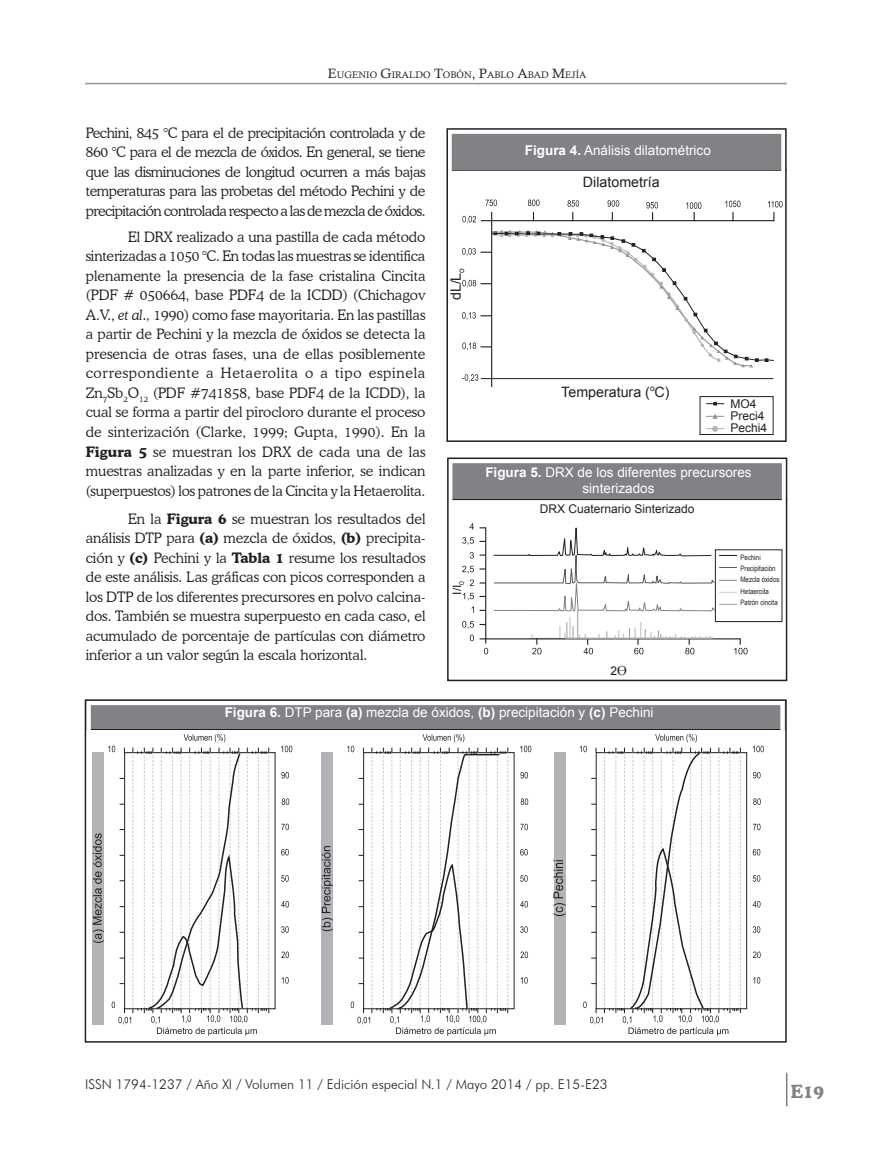
<style>
.page{position:relative;width:893px;height:1170px;background:#fff}
.page>*{position:absolute;margin:0;border:0;box-sizing:border-box;transform-origin:0 0}
.t1{font:700 18px "Cooper BT";color:#808285}
.t2{font:300 14.25px/19.5px "Cooper BT";letter-spacing:-.01em;color:#231f20;text-align:justify}
.t3{font:14.25px "Arial";color:#231f20}
.t4{font:13.5px/16.2px "Arial";color:#fff;text-align:center}
.t5{font:300 13.5px "Futura BT";color:#231f20}
.t6{font:12px/12px "Arial";color:#231f20}
.t7{font:9.45px "Calisto";color:#231f20}
.t8{font:7.5px/11.4px "Arial Narrow";color:#231f20}
.s1{font-size:13.5px}
.s2{font-style:italic}
.s3{font-weight:700}
.s4{font-family:"Times New Roman";font-size:13.5px}
</style>
<div class="page">
<hr style="left:786px;top:1072px;width:1px;height:34px;background:#7c7e81">
<hr style="left:85px;top:83px;width:702px;height:1px;background:#939598">
<hr style="left:447px;top:169px;width:340px;height:2px;background:#231f20">
<div style="left:448px;top:130px;width:337px;height:39px;background:#808285"></div>
<div style="left:447px;top:129px;width:339px;height:322px;border:4px solid #fff"></div>
<div style="left:446px;top:128px;width:341px;height:314px;border:2px solid #231f20"></div>
<hr style="left:481px;top:378px;width:292px;height:1px;background:#231f20">
<hr style="left:481px;top:220px;width:293px;height:1px;background:#231f20">
<hr style="left:491px;top:212px;width:1px;height:175px;background:#231f20">
<svg style="left:462px;top:374px;width:16px;height:8px"></svg>
<svg style="left:462px;top:229px;width:312px;height:138px"></svg>
<svg style="left:462px;top:216px;width:14px;height:7px"></svg>
<svg style="left:485px;top:199px;width:12px;height:7px"></svg>
<svg style="left:528px;top:199px;width:12px;height:7px"></svg>
<svg style="left:567px;top:200px;width:12px;height:21px"></svg>
<svg style="left:608px;top:200px;width:11px;height:21px"></svg>
<svg style="left:646px;top:202px;width:12px;height:19px"></svg>
<svg style="left:686px;top:202px;width:15px;height:19px"></svg>
<svg style="left:725px;top:200px;width:15px;height:21px"></svg>
<svg style="left:768px;top:201px;width:15px;height:20px"></svg>
<div style="left:700px;top:396px;width:73px;height:39px;border:1px solid #231f20"></div>
<svg style="left:706px;top:402px;width:18px;height:3px"></svg>
<svg style="left:706px;top:414px;width:18px;height:5px"></svg>
<svg style="left:706px;top:426px;width:18px;height:6px"></svg>
<svg style="left:470px;top:634px;width:4px;height:7px"></svg>
<svg style="left:462px;top:621px;width:12px;height:7px"></svg>
<svg style="left:463px;top:592px;width:11px;height:8px"></svg>
<svg style="left:470px;top:579px;width:4px;height:7px"></svg>
<svg style="left:462px;top:565px;width:12px;height:8px"></svg>
<svg style="left:470px;top:552px;width:4px;height:6px"></svg>
<svg style="left:462px;top:537px;width:12px;height:8px"></svg>
<svg style="left:469px;top:523px;width:5px;height:6px"></svg>
<hr style="left:448px;top:498px;width:339px;height:2px;background:#231f20">
<div style="left:448px;top:459px;width:338px;height:39px;background:#808285"></div>
<div style="left:448px;top:458px;width:338px;height:223px;border:4px solid #fff"></div>
<div style="left:447px;top:457px;width:340px;height:224px;border:2px solid #231f20"></div>
<svg style="left:480px;top:527px;width:268px;height:127px"></svg>
<hr style="left:85px;top:728px;width:701px;height:2px;background:#231f20">
<div style="left:86px;top:699px;width:700px;height:29px;background:#808285"></div>
<svg style="left:282px;top:977px;width:7px;height:6px"></svg>
<svg style="left:281px;top:951px;width:8px;height:7px"></svg>
<svg style="left:281px;top:926px;width:8px;height:6px"></svg>
<svg style="left:281px;top:901px;width:8px;height:6px"></svg>
<svg style="left:281px;top:875px;width:8px;height:6px"></svg>
<svg style="left:281px;top:849px;width:8px;height:6px"></svg>
<svg style="left:281px;top:823px;width:8px;height:7px"></svg>
<svg style="left:282px;top:798px;width:7px;height:7px"></svg>
<svg style="left:281px;top:772px;width:8px;height:6px"></svg>
<svg style="left:281px;top:745px;width:11px;height:7px"></svg>
<svg style="left:521px;top:977px;width:7px;height:6px"></svg>
<svg style="left:520px;top:951px;width:8px;height:7px"></svg>
<svg style="left:520px;top:926px;width:8px;height:6px"></svg>
<svg style="left:520px;top:901px;width:8px;height:6px"></svg>
<svg style="left:520px;top:875px;width:8px;height:6px"></svg>
<svg style="left:520px;top:849px;width:8px;height:6px"></svg>
<svg style="left:520px;top:823px;width:8px;height:7px"></svg>
<svg style="left:521px;top:798px;width:7px;height:7px"></svg>
<svg style="left:520px;top:772px;width:8px;height:6px"></svg>
<svg style="left:520px;top:745px;width:11px;height:7px"></svg>
<svg style="left:753px;top:977px;width:7px;height:6px"></svg>
<svg style="left:753px;top:951px;width:8px;height:7px"></svg>
<svg style="left:753px;top:926px;width:7px;height:6px"></svg>
<svg style="left:753px;top:901px;width:7px;height:6px"></svg>
<svg style="left:753px;top:875px;width:7px;height:6px"></svg>
<svg style="left:753px;top:849px;width:7px;height:6px"></svg>
<svg style="left:753px;top:823px;width:7px;height:7px"></svg>
<svg style="left:753px;top:798px;width:8px;height:7px"></svg>
<svg style="left:753px;top:771px;width:8px;height:7px"></svg>
<svg style="left:753px;top:745px;width:11px;height:7px"></svg>
<svg style="left:347px;top:734px;width:161px;height:301px"></svg>
<svg style="left:580px;top:734px;width:161px;height:301px"></svg>
<svg style="left:93px;top:734px;width:176px;height:301px"></svg>
<div style="left:321px;top:752px;width:12px;height:272px;background:#b2b3b7"></div>
<svg style="left:322px;top:846px;width:11px;height:85px"></svg>
<div style="left:554px;top:752px;width:11px;height:272px;background:#b2b3b7"></div>
<svg style="left:553px;top:860px;width:13px;height:56px"></svg>
<div style="left:86px;top:700px;width:699px;height:343px;border:4px solid #fff"></div>
<div style="left:85px;top:699px;width:702px;height:343px;border:2px solid #231f20"></div>
<p class="t7" style="left:328px;top:69px;width:260px"><span class="s1">E</span>UGENIO <span class="s1">G</span>IRALDO <span class="s1">T</span>OBÓN<span class="s1">, P</span>ABLO <span class="s1">A</span>BAD <span class="s1">M</span>EJÍA</p>
<p class="t2" style="left:86px;top:123px;width:341px">Pechini, 845 °C para el de precipitación controlada y de 860 °C para el de mezcla de óxidos. En general, se tiene que las disminuciones de longitud ocurren a más bajas temperaturas para las probetas del método Pechini y de precipitación controlada respecto a las de mezcla de óxidos.</p>
<p class="t2" style="left:86px;top:227px;width:341px;text-indent:43px">El DRX realizado a una pastilla de cada método sinterizadas a 1050 °C. En todas las muestras se identifica plenamente la presencia de la fase cristalina Cincita (PDF # 050664, base PDF4 de la ICDD) (Chichagov A.V., <span class="s2">et al.,</span> 1990) como fase mayoritaria. En las pastillas a partir de Pechini y la mezcla de óxidos se detecta la presencia de otras fases, una de ellas posiblemente correspondiente a Hetaerolita o a tipo espinela Zn<sub>7</sub>Sb<sub>2</sub>O<sub>12</sub> (PDF #741858, base PDF4 de la ICDD), la cual se forma a partir del pirocloro durante el proceso de sinterización (Clarke, 1999; Gupta, 1990). En la <span class="s3">Figura 5</span> se muestran los DRX de cada una de las muestras analizadas y en la parte inferior, se indican (superpuestos) los patrones de la Cincita y la Hetaerolita.</p>
<p class="t2" style="left:86px;top:508px;width:341px;text-indent:43px">En la <span class="s3">Figura 6</span> se muestran los resultados del análisis DTP para <span class="s3">(a)</span> mezcla de óxidos, <span class="s3">(b)</span> precipita&shy;ción y <span class="s3">(c)</span> Pechini y la <span class="s3">Tabla 1</span> resume los resultados de este análisis. Las gráficas con picos corresponden a los DTP de los diferentes precursores en polvo calcina&shy;dos. También se muestra superpuesto en cada caso, el acumulado de porcentaje de partículas con diámetro inferior a un valor según la escala horizontal.</p>
<p class="t3" style="left:446px;top:300px;width:34px;rotate:-90deg">dL/L<sub>o</sub></p>
<p class="t4" style="left:525px;top:142px;width:188px"><span class="s3">Figura 4.</span> Análisis dilatométrico</p>
<p class="t3" style="left:583px;top:173px;width:78px">Dilatometría</p>
<p class="t6" style="left:451px;top:594px;width:15px;rotate:-90deg">I/I<sub>0</sub></p>
<p class="t3" style="left:561px;top:382px;width:110px">Temperatura (<sup>o</sup>C)</p>
<p class="t6" style="left:730px;top:398px;width:38px">MO4<br>Preci4<br>Pechi4</p>
<p class="t4" style="left:485px;top:464px;width:268px"><span class="s3">Figura 5.</span> DRX de los diferentes precursores sinterizados</p>
<p class="t6" style="left:540px;top:503px;width:156px">DRX Cuaternario Sinterizado</p>
<p class="t8" style="left:740px;top:551px;width:40px">Pechini<br>Precipitación<br>Mezcla óxidos<br>Hetaeroita<br>Patrón cincita</p>
<p class="t6" style="left:610px;top:664px;width:18px">2<span class="s4">ϴ</span></p>
<p class="t4" style="left:225px;top:704px;width:430px"><span class="s3">Figura 6.</span> DTP para <span class="s3">(a)</span> mezcla de óxidos, <span class="s3">(b)</span> precipitación y <span class="s3">(c)</span> Pechini</p>
<p class="t5" style="left:85px;top:1076px;width:524px">ISSN 1794-1237 / Año XI / Volumen 11 / Edición especial N.1 / Mayo 2014 / pp. E15-E23</p>
<p class="t1" style="left:791px;top:1080px;width:35px">E19</p>
</div>
